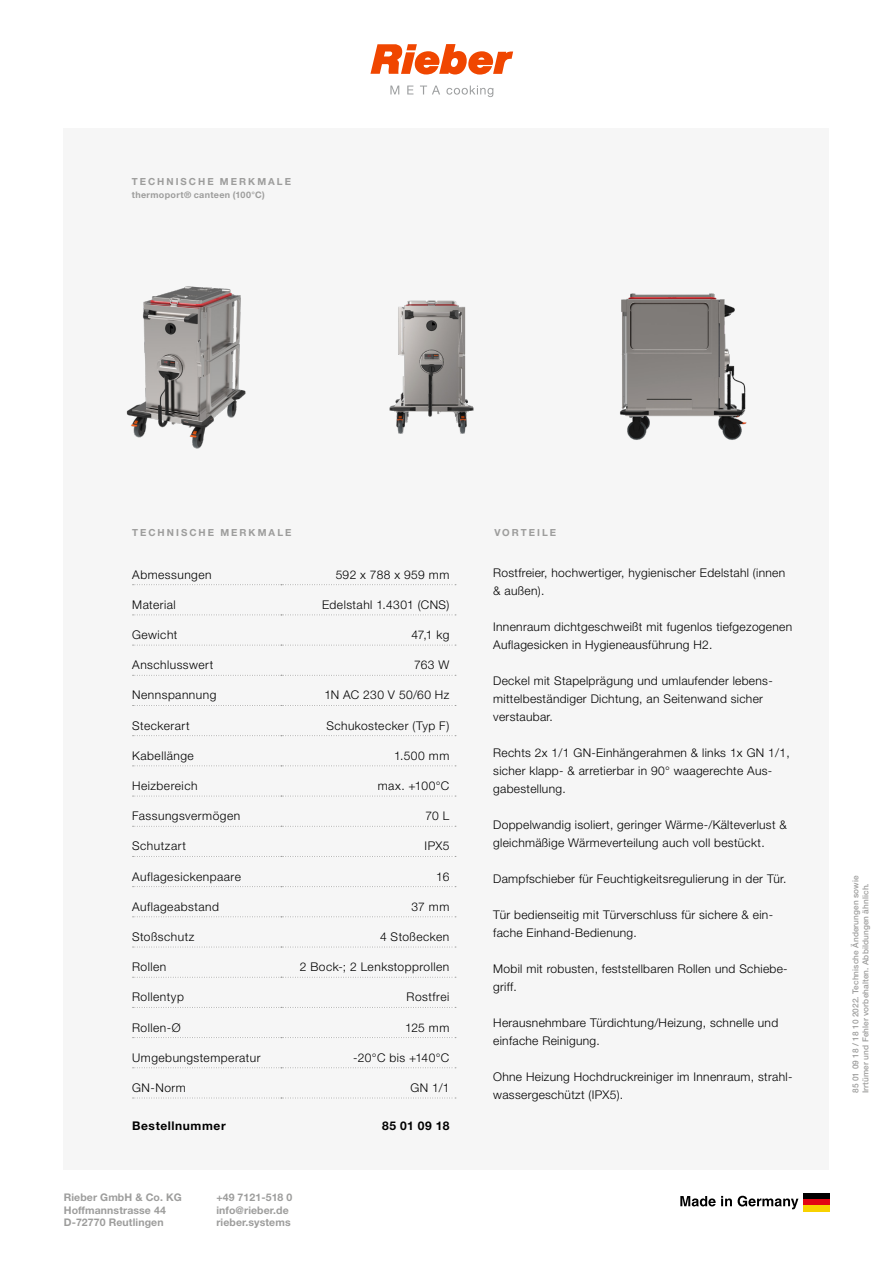
<style>
.page{position:relative;width:893px;height:1263px;background:#fff}
.page>*{position:absolute;margin:0;border:0;box-sizing:border-box;transform-origin:0 0}
.vorteilstext{font:300 12px/18px "Helvetica Neue LT Std";letter-spacing:.025em;color:#000}
.Data-koerper_links{font:300 12px "Helvetica Neue LT Std";letter-spacing:.04em;color:#000}
.Data-koerper_rechts{font:300 12px "Helvetica Neue LT Std";letter-spacing:.04em;color:#000}
.Data-fuss_links{font:700 12px "Helvetica Neue LT Std";letter-spacing:.05em;color:#000}
.Data-fuss_rechts{font:700 12px "Helvetica Neue LT Std";letter-spacing:.045em;color:#000}
.t1{font:700 10.5px/12.6px "Helvetica Neue LT Std";letter-spacing:.01em;color:#9d9d9c}
.titel{font:700 9.75px "Helvetica Neue LT Std";letter-spacing:.205em;color:#9d9d9c}
.Data-header_links{font:700 9.75px "Helvetica Neue LT Std";letter-spacing:.21em;color:#9d9d9c}
.titel_subtitel{font:700 9px "Helvetica Neue LT Std";letter-spacing:.035em;color:#9d9d9c}
.drucknorm{font:500 8.25px/9.9px "Helvetica Neue LT Std";letter-spacing:.01em;color:#9d9d9c}
</style>
<div class="page">
<div style="left:64px;top:128px;width:765px;height:1041px;background:#f6f6f6"></div>
<div style="left:803px;top:1193px;width:26px;height:6px;background:#000"></div>
<div style="left:803px;top:1199px;width:26px;height:6px;background:#e30613"></div>
<div style="left:803px;top:1205px;width:26px;height:6px;background:#f8d200"></div>
<svg style="left:680px;top:1196px;width:52px;height:10px"></svg>
<svg style="left:738px;top:1196px;width:60px;height:13px"></svg>
<svg style="left:370px;top:44px;width:143px;height:31px"></svg>
<svg style="left:390px;top:86px;width:9px;height:8px"></svg>
<svg style="left:407px;top:86px;width:6px;height:8px"></svg>
<svg style="left:420px;top:86px;width:20px;height:8px"></svg>
<svg style="left:446px;top:86px;width:47px;height:11px"></svg>
<img style="left:126px;top:286px;width:120px;height:163px">
<img style="left:389px;top:300px;width:85px;height:134px">
<img style="left:620px;top:293px;width:127px;height:147px">
<svg style="left:133px;top:584px;width:323px;height:1px"></svg>
<svg style="left:133px;top:614px;width:323px;height:1px"></svg>
<svg style="left:133px;top:645px;width:323px;height:1px"></svg>
<svg style="left:133px;top:675px;width:323px;height:1px"></svg>
<svg style="left:133px;top:705px;width:323px;height:1px"></svg>
<svg style="left:133px;top:735px;width:323px;height:1px"></svg>
<svg style="left:133px;top:765px;width:323px;height:1px"></svg>
<svg style="left:133px;top:796px;width:323px;height:1px"></svg>
<svg style="left:133px;top:826px;width:323px;height:1px"></svg>
<svg style="left:133px;top:856px;width:323px;height:1px"></svg>
<svg style="left:133px;top:886px;width:323px;height:1px"></svg>
<svg style="left:133px;top:916px;width:323px;height:1px"></svg>
<svg style="left:133px;top:947px;width:323px;height:1px"></svg>
<svg style="left:133px;top:977px;width:323px;height:1px"></svg>
<svg style="left:133px;top:1007px;width:323px;height:1px"></svg>
<svg style="left:133px;top:1037px;width:323px;height:1px"></svg>
<svg style="left:133px;top:1067px;width:323px;height:1px"></svg>
<svg style="left:133px;top:1097px;width:323px;height:1px"></svg>
<p class="titel" style="left:132px;top:175px;width:161px">TECHNISCHE MERKMALE</p>
<p class="titel_subtitel" style="left:132px;top:189px;width:134px">thermoport® canteen (100°C)</p>
<p class="Data-header_links" style="left:132px;top:526px;width:161px">TECHNISCHE MERKMALE</p>
<p class="Data-koerper_links" style="left:132px;top:567px;width:81px">Abmessungen</p>
<p class="Data-koerper_rechts" style="left:336px;top:567px;width:115px">592 x 788 x 959 mm</p>
<p class="Data-koerper_links" style="left:132px;top:597px;width:45px">Material</p>
<p class="Data-koerper_rechts" style="left:322px;top:597px;width:129px">Edelstahl 1.4301 (CNS)</p>
<p class="Data-koerper_links" style="left:132px;top:627px;width:47px">Gewicht</p>
<p class="Data-koerper_rechts" style="left:411px;top:627px;width:39px">47,1 kg</p>
<p class="Data-koerper_links" style="left:132px;top:658px;width:83px">Anschlusswert</p>
<p class="Data-koerper_rechts" style="left:414px;top:658px;width:37px">763 W</p>
<p class="Data-koerper_links" style="left:132px;top:688px;width:86px">Nennspannung</p>
<p class="Data-koerper_rechts" style="left:324px;top:688px;width:126px">1N AC 230 V 50/60 Hz</p>
<p class="Data-koerper_links" style="left:132px;top:718px;width:59px">Steckerart</p>
<p class="Data-koerper_rechts" style="left:326px;top:718px;width:124px">Schukostecker (Typ F)</p>
<p class="Data-koerper_links" style="left:132px;top:748px;width:63px">Kabellänge</p>
<p class="Data-koerper_rechts" style="left:394px;top:748px;width:57px">1.500 mm</p>
<p class="Data-koerper_links" style="left:132px;top:778px;width:67px">Heizbereich</p>
<p class="Data-koerper_rechts" style="left:378px;top:778px;width:73px">max. +100°C</p>
<p class="Data-koerper_links" style="left:132px;top:809px;width:110px">Fassungsvermögen</p>
<p class="Data-koerper_rechts" style="left:426px;top:809px;width:25px">70 L</p>
<p class="Data-koerper_links" style="left:132px;top:839px;width:55px">Schutzart</p>
<p class="Data-koerper_rechts" style="left:425px;top:839px;width:26px">IPX5</p>
<p class="Data-koerper_links" style="left:132px;top:869px;width:110px">Auflagesickenpaare</p>
<p class="Data-koerper_rechts" style="left:436px;top:869px;width:15px">16</p>
<p class="Data-koerper_links" style="left:132px;top:899px;width:88px">Auflageabstand</p>
<p class="Data-koerper_rechts" style="left:412px;top:899px;width:39px">37 mm</p>
<p class="Data-koerper_links" style="left:132px;top:929px;width:64px">Stoßschutz</p>
<p class="Data-koerper_rechts" style="left:380px;top:929px;width:71px">4 Stoßecken</p>
<p class="Data-koerper_links" style="left:132px;top:959px;width:36px">Rollen</p>
<p class="Data-koerper_rechts" style="left:300px;top:959px;width:151px">2 Bock-; 2 Lenkstopprollen</p>
<p class="Data-koerper_links" style="left:132px;top:990px;width:53px">Rollentyp</p>
<p class="Data-koerper_rechts" style="left:407px;top:990px;width:44px">Rostfrei</p>
<p class="Data-koerper_links" style="left:132px;top:1020px;width:50px">Rollen-Ø</p>
<p class="Data-koerper_rechts" style="left:405px;top:1020px;width:46px">125 mm</p>
<p class="Data-koerper_links" style="left:132px;top:1050px;width:130px">Umgebungstemperatur</p>
<p class="Data-koerper_rechts" style="left:353px;top:1050px;width:98px">-20°C bis +140°C</p>
<p class="Data-koerper_links" style="left:132px;top:1080px;width:55px">GN-Norm</p>
<p class="Data-koerper_rechts" style="left:410px;top:1080px;width:40px">GN 1/1</p>
<p class="Data-fuss_links" style="left:132px;top:1118px;width:95px">Bestellnummer</p>
<p class="Data-fuss_rechts" style="left:382px;top:1118px;width:69px">85 01 09 18</p>
<p class="t1" style="left:64px;top:1191px;width:120px">Rieber GmbH &amp; Co. KG<br>Hoffmannstrasse 44<br>D-72770 Reutlingen</p>
<p class="t1" style="left:216px;top:1191px;width:77px">+49 7121-518 0 info@rieber.de rieber.systems</p>
<p class="titel" style="left:494px;top:526px;width:63px">VORTEILE</p>
<p class="vorteilstext" style="left:493px;top:564px;width:293px">Rostfreier, hochwertiger, hygienischer Edelstahl (innen &amp; außen).</p>
<p class="vorteilstext" style="left:493px;top:618px;width:300px">Innenraum dichtgeschweißt mit fugenlos tiefgezogenen<br>Auflagesicken in Hygieneausführung H2.</p>
<p class="vorteilstext" style="left:493px;top:672px;width:281px">Deckel mit Stapelprägung und umlaufender lebens&shy;mittelbeständiger Dichtung, an Seitenwand sicher verstaubar.</p>
<p class="vorteilstext" style="left:493px;top:744px;width:298px">Rechts 2x 1/1 GN-Einhängerahmen &amp; links 1x GN 1/1, sicher klapp- &amp; arretierbar in 90° waagerechte Aus&shy;gabestellung.</p>
<p class="vorteilstext" style="left:493px;top:816px;width:295px">Doppelwandig isoliert, geringer Wärme-/Kälteverlust &amp; gleichmäßige Wärmeverteilung auch voll bestückt.</p>
<p class="vorteilstext" style="left:493px;top:870px;width:295px">Dampfschieber für Feuchtigkeitsregulierung in der Tür.</p>
<p class="vorteilstext" style="left:493px;top:906px;width:281px">Tür bedienseitig mit Türverschluss für sichere &amp; ein&shy;fache Einhand-Bedienung.</p>
<p class="vorteilstext" style="left:493px;top:960px;width:296px">Mobil mit robusten, feststellbaren Rollen und Schiebe&shy;griff.</p>
<p class="vorteilstext" style="left:493px;top:1014px;width:286px">Herausnehmbare Türdichtung/Heizung, schnelle und einfache Reinigung.</p>
<p class="vorteilstext" style="left:493px;top:1068px;width:301px">Ohne Heizung Hochdruckreiniger im Innenraum, strahl&shy;wassergeschützt (IPX5).</p>
<p class="drucknorm" style="left:850px;top:1093px;width:219px;rotate:-90deg">85 01 09 18 / 18 10 2022. Technische Änderungen sowie<br>Irrtümer und Fehler vorbehalten. Abbildungen ähnlich.</p>
</div>
